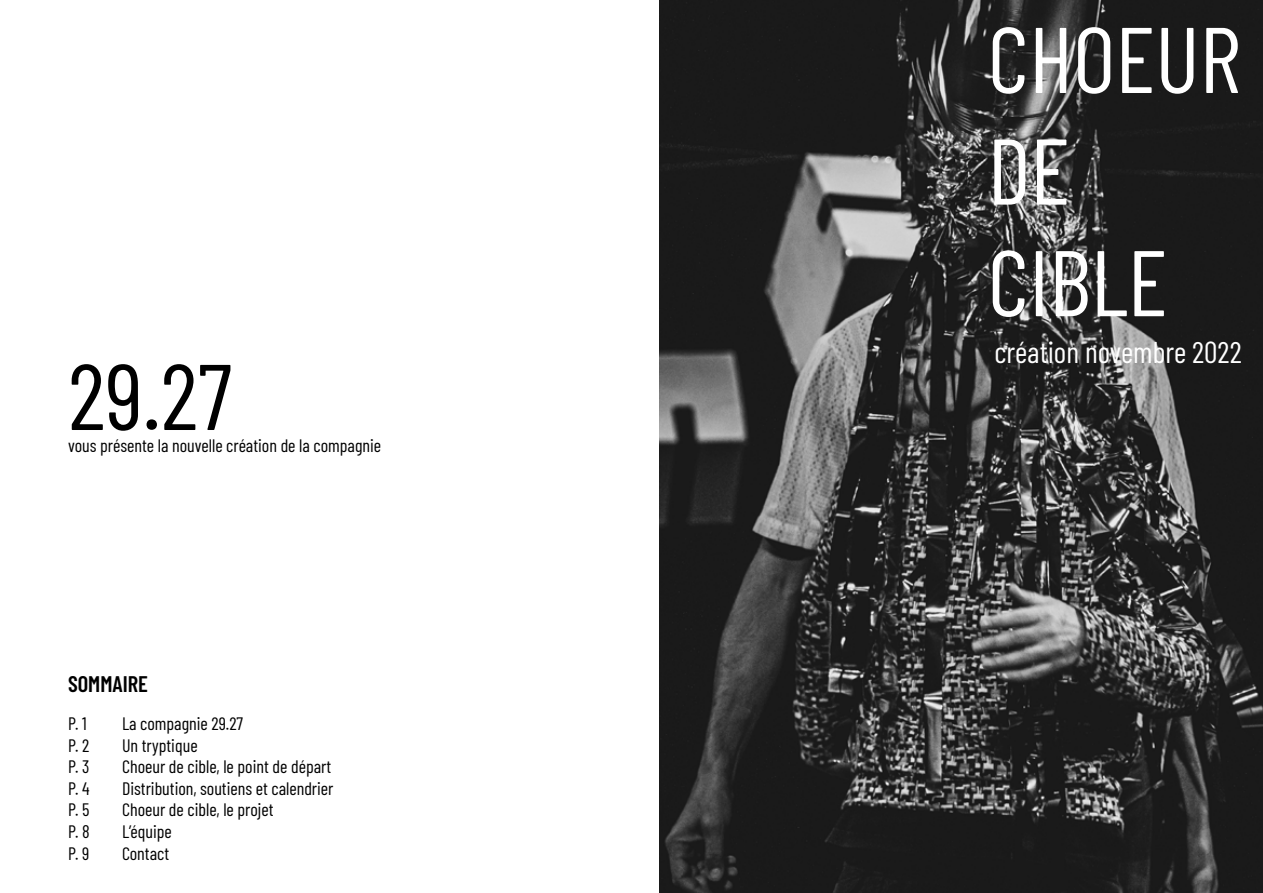
<style>
.page{position:relative;width:1263px;height:893px;background:#fff}
.page>*{position:absolute;margin:0;border:0;box-sizing:border-box;transform-origin:0 0}
.t1{font:93px/111.6px "Barlow Condensed";color:#fff}
.t2{font:93px "Barlow Condensed";color:#000}
.t3{font:30px "Barlow Condensed";color:#fff}
.t4{font:600 22.5px "Barlow Condensed";color:#000}
.t5{font:18px "Barlow Condensed";color:#000}
</style>
<div class="page">
<img style="left:659px;top:0;width:604px;height:893px">
<h1 class="t2" style="left:68px;top:330px;width:165px">29.27</h1>
<p class="t5" style="left:68px;top:432px;width:315px">vous présente la nouvelle création de la compagnie</p>
<p class="t4" style="left:68px;top:668px;width:81px">SOMMAIRE</p>
<p class="t5" style="left:68px;top:711px;width:20px">P. 1</p>
<p class="t5" style="left:122px;top:711px;width:123px">La compagnie 29.27</p>
<p class="t5" style="left:68px;top:732px;width:23px">P. 2</p>
<p class="t5" style="left:122px;top:732px;width:77px">Un tryptique</p>
<p class="t5" style="left:68px;top:754px;width:23px">P. 3</p>
<p class="t5" style="left:122px;top:754px;width:211px">Choeur de cible, le point de départ</p>
<p class="t5" style="left:68px;top:775px;width:23px">P. 4</p>
<p class="t5" style="left:122px;top:775px;width:213px">Distribution, soutiens et calendrier</p>
<p class="t5" style="left:68px;top:797px;width:23px">P. 5</p>
<p class="t5" style="left:122px;top:797px;width:153px">Choeur de cible, le projet</p>
<p class="t5" style="left:68px;top:819px;width:23px">P. 8</p>
<p class="t5" style="left:122px;top:819px;width:51px">L’équipe</p>
<p class="t5" style="left:68px;top:840px;width:23px">P. 9</p>
<p class="t5" style="left:122px;top:840px;width:49px">Contact</p>
<h1 class="t1" style="left:988px;top:-3px;width:255px">CHOEUR<br>DE<br>CIBLE</h1>
<h2 class="t3" style="left:994px;top:331px;width:249px">création novembre 2022</h2>
</div>
